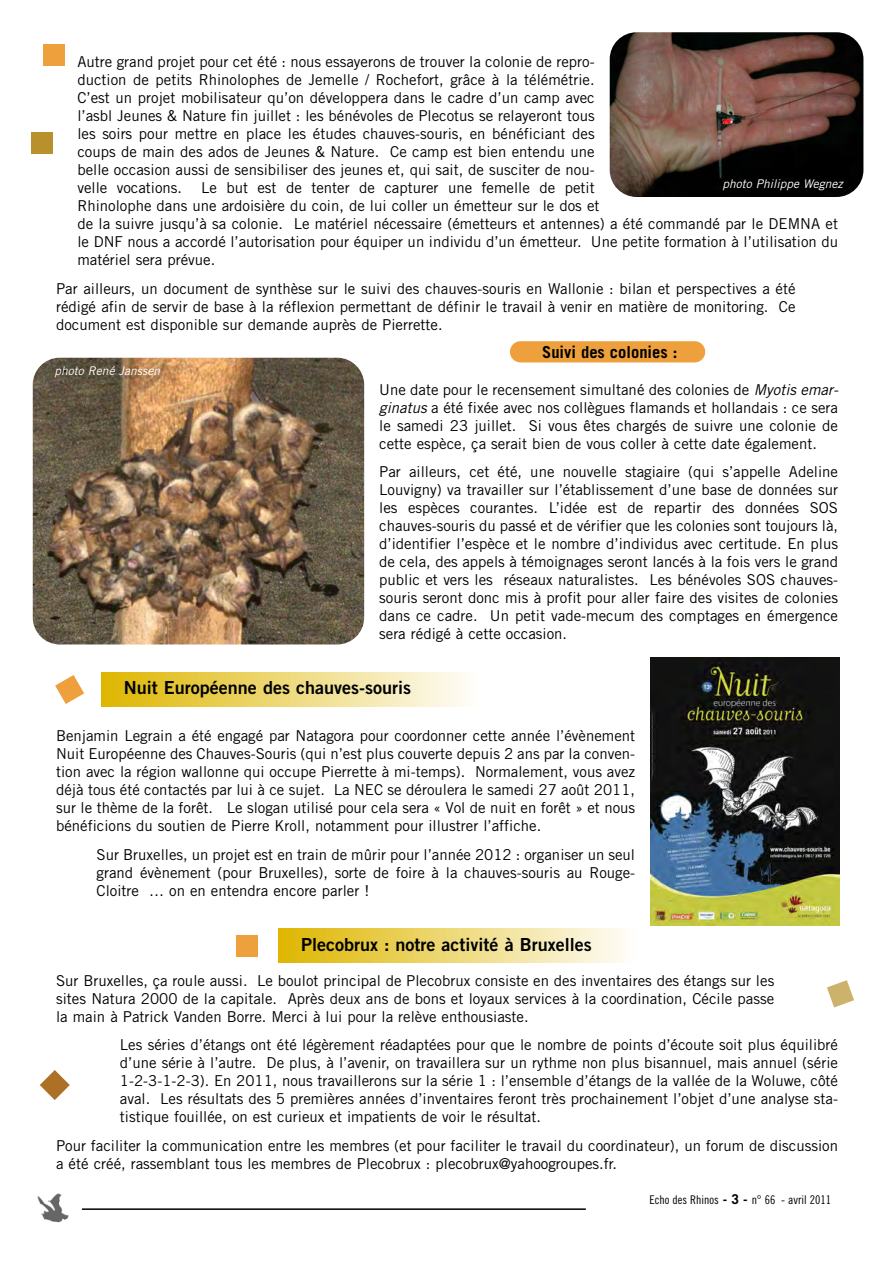
<style>
.page{position:relative;width:893px;height:1263px;background:#fff}
.page>*{position:absolute;margin:0;border:0;box-sizing:border-box;transform-origin:0 0}
.t1{font:18px "Trade Gothic Bold Two";color:#000}
.t2{font:700 16.5px "Trade Gothic";color:#000}
.t3{font:15px/18px "Trade Gothic";color:#000;text-align:justify}
.t4{font:italic 12px "Trade Gothic";color:#fff}
.t5{font:12px "Trade Gothic Cond Eighteen";color:#000}
.s1{font-style:italic}
.s2{font-family:"Trade Gothic";font-weight:700;font-size:13.5px}
</style>
<div class="page">
<hr style="left:82px;top:1208px;width:504px;height:2px;background:#000">
<img style="left:38px;top:1193px;width:31px;height:30px">
<div style="left:510px;top:341px;width:195px;height:21px;background:#eea03d;border-radius:11px"></div>
<img style="left:610px;top:32px;width:253px;height:165px;border-radius:27px">
<img style="left:33px;top:358px;width:331px;height:286px;border-radius:27px">
<div style="left:101px;top:672px;width:377px;height:34px;background:linear-gradient(to right,#deb600,#fffefb)"></div>
<svg style="left:55px;top:675px;width:29px;height:29px"></svg>
<div style="left:43px;top:45px;width:21px;height:21px;background:#eea03d"></div>
<div style="left:31px;top:133px;width:21px;height:21px;background:#b8912c"></div>
<svg style="left:827px;top:980px;width:27px;height:27px"></svg>
<svg style="left:40px;top:1070px;width:30px;height:30px"></svg>
<div style="left:279px;top:929px;width:357px;height:34px;background:linear-gradient(to right,#deb601,#fffefb)"></div>
<div style="left:236px;top:935px;width:21px;height:21px;background:#eea03d"></div>
<img style="left:650px;top:657px;width:190px;height:268px">
<p class="t3" style="left:77px;top:53px;width:519px">Autre grand projet pour cet été : nous essayerons de trouver la colonie de repro&shy;duction de petits Rhinolophes de Jemelle / Rochefort, grâce à la télémétrie.<br>C’est un projet mobilisateur qu’on développera dans le cadre d’un camp avec l’asbl Jeunes &amp; Nature fin juillet : les bénévoles de Plecotus se relayeront tous les soirs pour mettre en place les études chauves-souris, en bénéficiant des coups de main des ados de Jeunes &amp; Nature. Ce camp est bien entendu une belle occasion aussi de sensibiliser des jeunes et, qui sait, de susciter de nou&shy;velle vocations.</p>
<p class="t4" style="left:722px;top:176px;width:122px">photo Philippe Wegnez</p>
<p class="t3" style="left:77px;top:179px;width:762px;text-align:left;text-indent:124px">Le but est de tenter de capturer une femelle de petit<br>Rhinolophe dans une ardoisière du coin, de lui coller un émetteur sur le dos et<br>de la suivre jusqu’à sa colonie. Le matériel nécessaire (émetteurs et antennes) a été commandé par le DEMNA et le DNF nous a accordé l’autorisation pour équiper un individu d’un émetteur. Une petite formation à l’utilisation du matériel sera prévue.</p>
<p class="t3" style="left:56px;top:279px;width:741px">Par ailleurs, un document de synthèse sur le suivi des chauves-souris en Wallonie : bilan et perspectives a été rédigé afin de servir de base à la réflexion permettant de définir le travail à venir en matière de monitoring. Ce document est disponible sur demande auprès de Pierrette.</p>
<p class="t2" style="left:542px;top:342px;width:137px">Suivi des colonies :</p>
<p class="t3" style="left:379px;top:380px;width:464px;text-align:left">Une date pour le recensement simultané des colonies de <span class="s1">Myotisemar&shy;ginatus</span>a été fixée avec nos collègues flamands et hollandais : ce sera le samedi 23 juillet. Si vous êtes chargés de suivre une colonie de cette espèce, ça serait bien de vous coller à cette date également.</p>
<p class="t3" style="left:379px;top:463px;width:460px">Par ailleurs, cet été, une nouvelle stagiaire (qui s’appelle Adeline Louvigny) va travailler sur l’établissement d’une base de données sur les espèces courantes. L’idée est de repartir des données SOS chauves-souris du passé et de vérifier que les colonies sont toujours là, d’identifier l’espèce et le nombre d’individus avec certitude. En plus de cela, des appels à témoignages seront lancés à la fois vers le grand public et vers les réseaux naturalistes. Les bénévoles SOS chauves&shy;souris seront donc mis à profit pour aller faire des visites de colonies dans ce cadre. Un petit vade-mecum des comptages en émergence sera rédigé à cette occasion.</p>
<p class="t4" style="left:55px;top:363px;width:107px">photo René Janssen</p>
<p class="t1" style="left:124px;top:677px;width:289px">Nuit Européenne des chauves-souris</p>
<p class="t3" style="left:56px;top:727px;width:581px">Benjamin Legrain a été engagé par Natagora pour coordonner cette année l’évènement Nuit Européenne des Chauves-Souris (qui n’est plus couverte depuis 2 ans par la conven&shy;tion avec la région wallonne qui occupe Pierrette à mi-temps). Normalement, vous avez déjà tous été contactés par lui à ce sujet. La NEC se déroulera le samedi 27 août 2011, sur le thème de la forêt. Le slogan utilisé pour cela sera « Vol de nuit en forêt » et nous bénéficions du soutien de Pierre Kroll, notamment pour illustrer l’affiche.</p>
<p class="t3" style="left:97px;top:845px;width:540px">Sur Bruxelles, un projet est en train de mûrir pour l’année 2012 : organiser un seul grand évènement (pour Bruxelles), sorte de foire à la chauves-souris au Rouge-Cloitre … on en entendra encore parler !</p>
<p class="t1" style="left:301px;top:933px;width:292px">Plecobrux : notre activité à Bruxelles</p>
<p class="t3" style="left:56px;top:971px;width:720px">Sur Bruxelles, ça roule aussi. Le boulot principal de Plecobrux consiste en des inventaires des étangs sur les sites Natura 2000 de la capitale. Après deux ans de bons et loyaux services à la coordination, Cécile passe la main à Patrick Vanden Borre. Merci à lui pour la relève enthousiaste.</p>
<p class="t3" style="left:120px;top:1036px;width:720px">Les séries d’étangs ont été légèrement réadaptées pour que le nombre de points d’écoute soit plus équilibré d’une série à l’autre. De plus, à l’avenir, on travaillera sur un rythme non plus bisannuel, mais annuel (série 1-2-3-1-2-3). En 2011, nous travaillerons sur la série 1 : l’ensemble d’étangs de la vallée de la Woluwe, côté aval. Les résultats des 5 premières années d’inventaires feront très prochainement l’objet d’une analyse sta&shy;tistique fouillée, on est curieux et impatients de voir le résultat.</p>
<p class="t3" style="left:56px;top:1136px;width:783px">Pour faciliter la communication entre les membres (et pour faciliter le travail du coordinateur), un forum de discussion a été créé, rassemblant tous les membres de Plecobrux : plecobrux@yahoogroupes.fr.</p>
<p class="t5" style="left:649px;top:1193px;width:183px">Echo des Rhinos <span class="s2">- 3 -</span> n° 66 - avril 2011</p>
</div>
